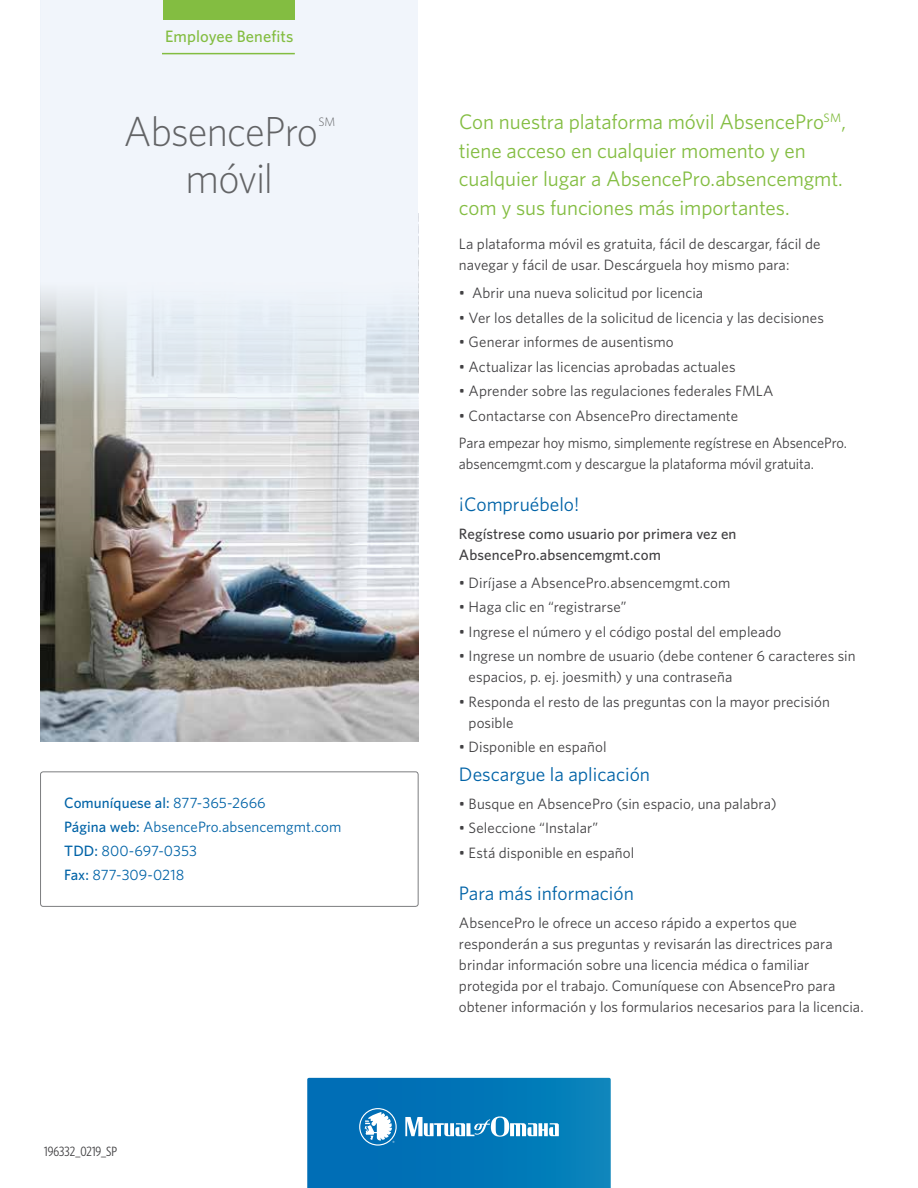
<style>
.page{position:relative;width:918px;height:1188px;background:#fff}
.page>*{position:absolute;margin:0;border:0;box-sizing:border-box;transform-origin:0 0}
.t1{font:300 42px "Whitney";letter-spacing:-.025em;color:#636466}
.t2{font:21px/28.5px "Whitney";letter-spacing:-.005em;color:#83bd41}
.t3{font:19.5px "Whitney";color:#0063a7}
.t4{font:500 16.5px "Whitney";letter-spacing:.005em;color:#83bd41}
.t5{font:15px/21px "Whitney";letter-spacing:.005em;color:#414042}
.t6{font:15px/24px "Whitney";letter-spacing:.005em;color:#0063a7}
.t7{font:500 15px/21px "Whitney";letter-spacing:.005em;color:#414042}
.t8{font:15px "Whitney";letter-spacing:.005em;color:#414042;scale:.96 1}
.t9{font:13.5px "Whitney Condensed";letter-spacing:-.01em;color:#414042}
.t10{font:300 12.3px "Whitney";color:#636466}
.s1{font-weight:500}
</style>
<div class="page">
<img style="left:40px;top:556px;width:378px;height:186px">
<svg style="left:40px;top:537px;width:378px;height:19px;background:#bcb5b4"></svg>
<svg style="left:40px;top:0;width:378px;height:537px;fill:#f1f5fb"></svg>
<div style="left:40px;top:772px;width:378px;height:135px;border:1px solid #6d6e71;border-radius:3px"></div>
<hr style="left:162px;top:53px;width:133px;height:1px;background:#83bd41">
<div style="left:163px;top:0;width:132px;height:20px;background:#83bd41"></div>
<svg style="left:307px;top:1078px;width:304px;height:110px;background:#137fbc"></svg>
<p class="t4" style="left:165px;top:25px;width:130px">Employee Benefits</p>
<h1 class="t1" style="left:123px;top:104px;width:196px">AbsencePro</h1>
<p class="t10" style="left:318px;top:113px;width:18px">SM</p>
<h1 class="t1" style="left:186px;top:150px;width:89px">móvil</h1>
<p class="t6" style="left:64px;top:790px;width:279px"><span class="s1">Comuníquese al:</span> 877-365-2666<br><span class="s1">Página web:</span> AbsencePro.absencemgmt.com<br><span class="s1">TDD:</span> 800-697-0353<br><span class="s1">Fax:</span> 877-309-0218</p>
<p class="t9" style="left:44px;top:1143px;width:74px">196332_0219_SP</p>
<h2 class="t2" style="left:459px;top:107px;width:389px">Con nuestra plataforma móvil AbsencePro<sup>SM</sup>, tiene acceso en cualquier momento y en cualquier lugar a AbsencePro.absencemgmt. com y sus funciones más importantes.</h2>
<p class="t5" style="left:459px;top:233px;width:363px">La plataforma móvil es gratuita, fácil de descargar, fácil de navegar y fácil de usar. Descárguela hoy mismo para:</p>
<p class="t5" style="left:459px;top:282px;width:246px">• Abrir una nueva solicitud por licencia</p>
<p class="t5" style="left:459px;top:307px;width:366px">• Ver los detalles de la solicitud de licencia y las decisiones</p>
<p class="t5" style="left:459px;top:331px;width:216px">• Generar informes de ausentismo</p>
<p class="t5" style="left:459px;top:356px;width:278px">• Actualizar las licencias aprobadas actuales</p>
<p class="t5" style="left:459px;top:380px;width:316px">• Aprender sobre las regulaciones federales FMLA</p>
<p class="t5" style="left:459px;top:401px;width:390px;line-height:27.8px">• Contactarse con AbsencePro directamente<br>Para empezar hoy mismo, simplemente regístrese en AbsencePro.</p>
<p class="t8" style="left:459px;top:454px;width:371px">absencemgmt.com y descargue la plataforma móvil gratuita.</p>
<h3 class="t3" style="left:459px;top:492px;width:122px">¡Compruébelo!</h3>
<p class="t7" style="left:459px;top:523px;width:279px">Regístrese como usuario por primera vez en<br>AbsencePro.absencemgmt.com</p>
<p class="t5" style="left:459px;top:572px;width:273px">• Diríjase a AbsencePro.absencemgmt.com</p>
<p class="t5" style="left:459px;top:596px;width:169px">• Haga clic en “registrarse”</p>
<p class="t5" style="left:459px;top:621px;width:324px">• Ingrese el número y el código postal del empleado</p>
<p class="t5" style="left:469px;top:645px;width:389px;text-indent:-10px">• Ingrese un nombre de usuario (debe contener 6 caracteres sin espacios, p. ej. joesmith) y una contraseña</p>
<p class="t5" style="left:469px;top:691px;width:363px;text-indent:-10px">• Responda el resto de las preguntas con la mayor precisión posible</p>
<p class="t5" style="left:459px;top:736px;width:149px">• Disponible en español</p>
<h3 class="t3" style="left:459px;top:761px;width:193px">Descargue la aplicación</h3>
<p class="t5" style="left:459px;top:793px;width:319px">• Busque en AbsencePro (sin espacio, una palabra)</p>
<p class="t5" style="left:459px;top:817px;width:141px">• Seleccione “Instalar”</p>
<p class="t5" style="left:459px;top:842px;width:177px">• Está disponible en español</p>
<h3 class="t3" style="left:459px;top:880px;width:176px">Para más información</h3>
<p class="t5" style="left:459px;top:911px;width:406px">AbsencePro le ofrece un acceso rápido a expertos que responderán a sus preguntas y revisarán las directrices para brindar información sobre una licencia médica o familiar protegida por el trabajo. Comuníquese con AbsencePro para obtener información y los formularios necesarios para la licencia.</p>
</div>
